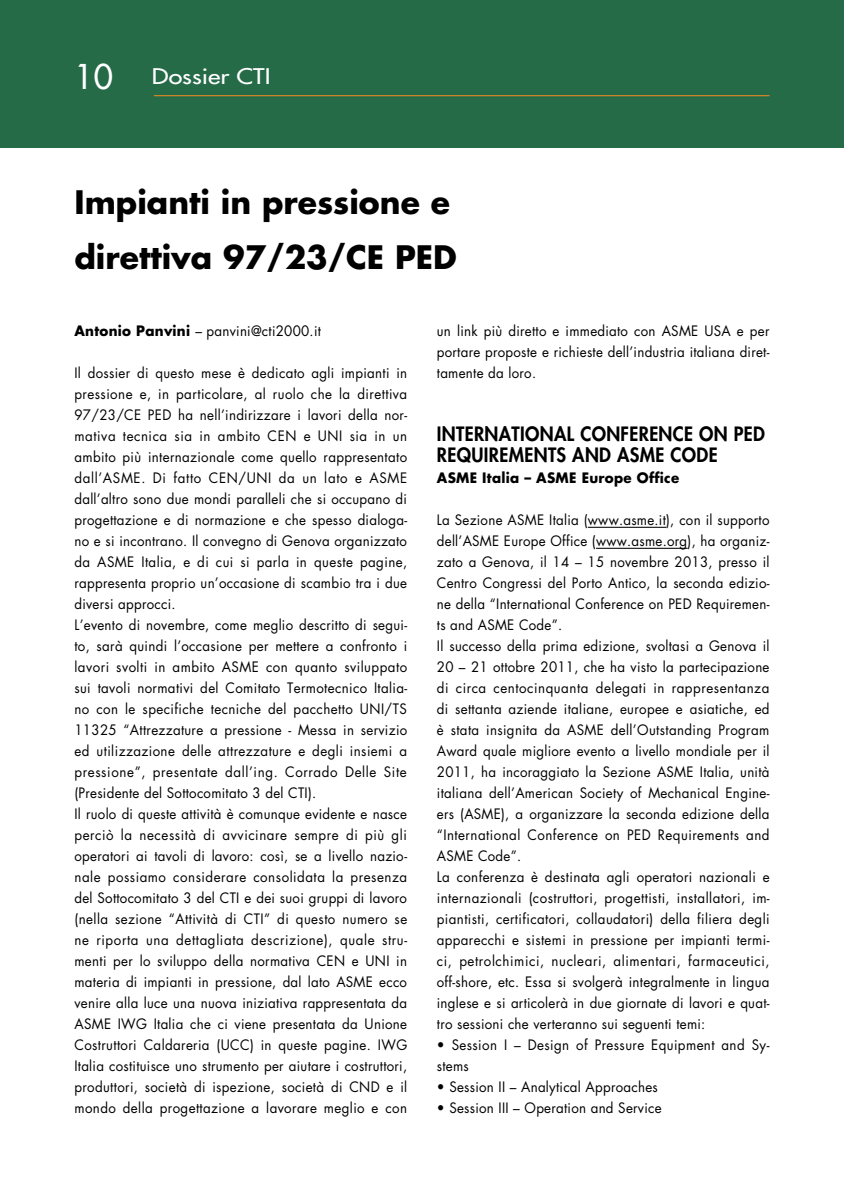
<style>
.page{position:relative;width:844px;height:1191px;background:#fff}
.page>*{position:absolute;margin:0;border:0;box-sizing:border-box;transform-origin:0 0}
.t1{font:700 31.5px/55.5px "Futura";color:#000}
.t2{font:21px "Futura";color:#fff;scale:1.2 1}
.t3{font:800 19.25px/21px "Futura";letter-spacing:.02em;color:#000;scale:.95 1}
.t4{font:14px/21px "Futura";letter-spacing:.025em;color:#000;scale:.95 1}
.t5{font:700 14px "Futura";letter-spacing:.02em;color:#000;scale:.96 1}
.s1{font-size:33.25px}
.s2{font-weight:700}
</style>
<div class="page">
<div style="left:0;top:0;width:843px;height:147px;background:#256b48"></div>
<hr style="left:154px;top:95px;width:615px;height:1px;background:#f68b1f">
<hr style="left:587px;top:527px;width:79px;height:1px;background:#000">
<hr style="left:596px;top:548px;width:91px;height:1px;background:#000">
<h2 class="t2" style="left:74px;top:62px;width:165px"><span class="s1">10</span> Dossier CTI</h2>
<h1 class="t1" style="left:74px;top:173px;width:384px">Impianti in pressione e direttiva 97/23/CE PED</h1>
<p class="t4" style="left:74px;top:320px;width:261px"><span class="s2">Antonio Panvini</span> – panvini@cti2000.it</p>
<p class="t4" style="left:74px;top:362px;width:352px">Il dossier di questo mese è dedicato agli impianti in pressione e, in particolare, al ruolo che la direttiva 97/23/CE PED ha nell’indirizzare i lavori della nor&shy;mativa tecnica sia in ambito CEN e UNI sia in un ambito più internazionale come quello rappresentato dall’ASME. Di fatto CEN/UNI da un lato e ASME dall’altro sono due mondi paralleli che si occupano di progettazione e di normazione e che spesso dialoga&shy;no e si incontrano. Il convegno di Genova organizzato da ASME Italia, e di cui si parla in queste pagine, rappresenta proprio un’occasione di scambio tra i due diversi approcci.<br>L’evento di novembre, come meglio descritto di segui&shy;to, sarà quindi l’occasione per mettere a confronto i lavori svolti in ambito ASME con quanto sviluppato sui tavoli normativi del Comitato Termotecnico Italia&shy;no con le specifiche tecniche del pacchetto UNI/TS 11325 “Attrezzature a pressione - Messa in servizio ed utilizzazione delle attrezzature e degli insiemi a pressione”, presentate dall’ing. Corrado Delle Site (Presidente del Sottocomitato 3 del CTI).<br>Il ruolo di queste attività è comunque evidente e nasce perciò la necessità di avvicinare sempre di più gli operatori ai tavoli di lavoro: così, se a livello nazio&shy;nale possiamo considerare consolidata la presenza del Sottocomitato 3 del CTI e dei suoi gruppi di lavoro (nella sezione “Attività di CTI” di questo numero se ne riporta una dettagliata descrizione), quale stru&shy;menti per lo sviluppo della normativa CEN e UNI in materia di impianti in pressione, dal lato ASME ecco venire alla luce una nuova iniziativa rappresentata da ASME IWG Italia che ci viene presentata da Unione Costruttori Caldareria (UCC) in queste pagine. IWG Italia costituisce uno strumento per aiutare i costruttori, produttori, società di ispezione, società di CND e il mondo della progettazione a lavorare meglio e con</p>
<p class="t4" style="left:437px;top:320px;width:351px;text-align:justify">un link più diretto e immediato con ASME USA e per portare proposte e richieste dell’industria italiana diret&shy;tamente da loro.</p>
<h3 class="t3" style="left:437px;top:423px;width:347px">INTERNATIONAL CONFERENCE ON PED<br>REQUIREMENTS AND ASME</h3>
<h3 class="t3" style="left:670px;top:444px;width:51px">CODE</h3>
<p class="t5" style="left:437px;top:468px;width:254px">ASME Italia – ASME Europe Office</p>
<p class="t4" style="left:437px;top:509px;width:352px">La Sezione ASME Italia (www.asme.it), con il supporto dell’ASME Europe Office (www.asme.org), ha organiz&shy;zato a Genova, il 14 – 15 novembre 2013, presso il Centro Congressi del Porto Antico, la seconda edizio&shy;ne della “International Conference on PED Requiremen&shy;ts and ASME Code”.<br>Il successo della prima edizione, svoltasi a Genova il 20 – 21 ottobre 2011, che ha visto la partecipazione di circa centocinquanta delegati in rappresentanza di settanta aziende italiane, europee e asiatiche, ed è stata insignita da ASME dell’Outstanding Program Award quale migliore evento a livello mondiale per il 2011, ha incoraggiato la Sezione ASME Italia, unità italiana dell’American Society of Mechanical Engine&shy;ers (ASME), a organizzare la seconda edizione della “International Conference on PED Requirements and ASME Code”.<br>La conferenza è destinata agli operatori nazionali e internazionali (costruttori, progettisti, installatori, im&shy;piantisti, certificatori, collaudatori) della filiera degli apparecchi e sistemi in pressione per impianti termi&shy;ci, petrolchimici, nucleari, alimentari, farmaceutici, off-shore, etc. Essa si svolgerà integralmente in lingua inglese e si articolerà in due giornate di lavori e quat&shy;tro sessioni che verteranno sui seguenti temi:</p>
<p class="t4" style="left:437px;top:1034px;width:351px">• Session I – Design of Pressure Equipment and Sy&shy;stems</p>
<p class="t4" style="left:437px;top:1076px;width:234px">• Session II – Analytical Approaches</p>
<p class="t4" style="left:437px;top:1097px;width:238px">• Session III – Operation and Service</p>
</div>
